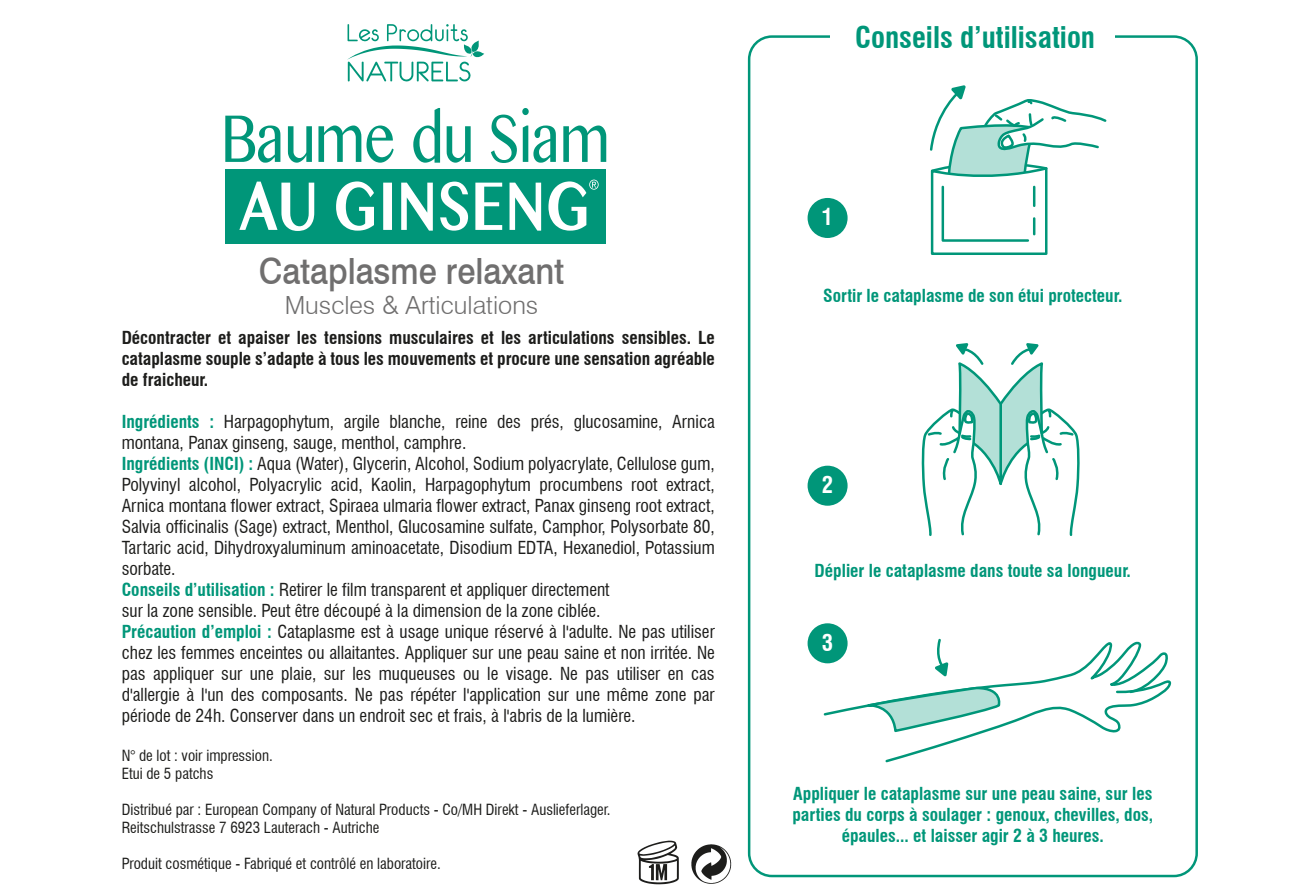
<style>
.page{position:relative;width:1299px;height:889px;background:#fff}
.page>*{position:absolute;margin:0;border:0;box-sizing:border-box;transform-origin:0 0}
.t1{font:500 36.25px "Swiss 721 BT";color:#706f6f;scale:.9 1}
.t2{font:700 condensed 29.25px "Swiss 721 BT";color:#009679}
.t3{font:300 25px "Swiss 721 BT";color:#706f6f}
.t4{font:700 condensed 22.5px "Swiss 721 BT";color:#fff}
.t5{font:condensed 17.5px/21px "Swiss 721 BT";color:#1d1d1b}
.t6{font:700 condensed 17.5px/21px "Swiss 721 BT";color:#009679;text-align:center}
.t7{font:700 condensed 17.5px/21px "Swiss 721 BT";color:#1d1d1b;text-align:justify}
.t8{font:condensed 15px/18px "Swiss 721 BT";color:#1d1d1b}
.s1{font-weight:700;color:#009679}
</style>
<div class="page">
<div style="left:225px;top:170px;width:380px;height:74px;background:#009679"></div>
<svg style="left:225px;top:108px;width:381px;height:55px"></svg>
<svg style="left:239px;top:179px;width:360px;height:52px"></svg>
<svg style="left:930px;top:85px;width:177px;height:170px"></svg>
<svg style="left:921px;top:343px;width:159px;height:193px"></svg>
<svg style="left:822px;top:638px;width:349px;height:125px"></svg>
<div style="left:808px;top:198px;width:40px;height:40px;background:#009679;border-radius:50%"></div>
<div style="left:808px;top:465px;width:40px;height:40px;background:#009679;border-radius:50%"></div>
<div style="left:808px;top:623px;width:40px;height:40px;background:#009679;border-radius:50%"></div>
<svg style="left:691px;top:844px;width:40px;height:39px"></svg>
<svg style="left:637px;top:840px;width:42px;height:44px"></svg>
<svg style="left:347px;top:24px;width:137px;height:58px"></svg>
<hr style="left:0;top:0;width:68px;height:1px;background:#000">
<hr style="left:1231px;top:0;width:68px;height:1px;background:#000">
<hr style="left:0;top:888px;width:68px;height:1px;background:#000">
<hr style="left:1231px;top:888px;width:68px;height:1px;background:#000">
<h1 class="t1" style="left:259px;top:248px;width:341px">Cataplasme relaxant</h1>
<h3 class="t3" style="left:285px;top:289px;width:255px">Muscles &amp; Articulations</h3>
<p class="t7" style="left:122px;top:327px;width:595px">Décontracter et apaiser les tensions musculaires et les articulations sensibles. Le cataplasme souple s’adapte à tous les mouvements et procure une sensation agréable de fraicheur.</p>
<p class="t5" style="left:122px;top:411px;width:595px"><span class="s1">Ingrédients :</span> Harpagophytum, argile blanche, reine des prés, glucosamine, Arnica montana, Panax ginseng, sauge, menthol, camphre.<br><span class="s1">Ingrédients (INCI) :</span> Aqua (Water), Glycerin, Alcohol, Sodium polyacrylate, Cellulose gum, Polyvinyl alcohol, Polyacrylic acid, Kaolin, Harpagophytum procumbens root extract, Arnica montana flower extract, Spiraea ulmaria flower extract, Panax ginseng root extract, Salvia officinalis (Sage) extract, Menthol, Glucosamine sulfate, Camphor, Polysorbate 80, Tartaric acid, Dihydroxyaluminum aminoacetate, Disodium EDTA, Hexanediol, Potassium sorbate.<br><span class="s1">Conseils d’utilisation :</span> Retirer le film transparent et appliquer directement<br>sur la zone sensible. Peut être découpé à la dimension de la zone ciblée.<br><span class="s1">Précaution d’emploi :</span> Cataplasme est à usage unique réservé à l'adulte. Ne pas utiliser chez les femmes enceintes ou allaitantes. Appliquer sur une peau saine et non irritée. Ne pas appliquer sur une plaie, sur les muqueuses ou le visage. Ne pas utiliser en cas d'allergie à l'un des composants. Ne pas répéter l'application sur une même zone par période de 24h. Conserver dans un endroit sec et frais, à l'abris de la lumière.</p>
<p class="t8" style="left:122px;top:746px;width:153px">N° de lot : voir impression.<br>Etui de 5 patchs</p>
<p class="t8" style="left:122px;top:800px;width:490px">Distribué par : European Company of Natural Products - Co/MH Direkt - Auslieferlager.<br>Reitschulstrasse 7 6923 Lauterach - Autriche</p>
<p class="t8" style="left:122px;top:854px;width:321px">Produit cosmétique - Fabriqué et contrôlé en laboratoire.</p>
<h2 class="t2" style="left:855px;top:20px;width:242px">Conseils d’utilisation</h2>
<p class="t4" style="left:822px;top:203px;width:13px">1</p>
<p class="t6" style="left:823px;top:285px;width:301px">Sortir le cataplasme de son étui protecteur.</p>
<p class="t4" style="left:822px;top:471px;width:13px">2</p>
<p class="t6" style="left:815px;top:560px;width:318px">Déplier le cataplasme dans toute sa longueur.</p>
<p class="t4" style="left:822px;top:628px;width:13px">3</p>
<p class="t6" style="left:792px;top:783px;width:362px">Appliquer le cataplasme sur une peau saine, sur les parties du corps à soulager : genoux, chevilles, dos, épaules... et laisser agir 2 à 3 heures.</p>
</div>
